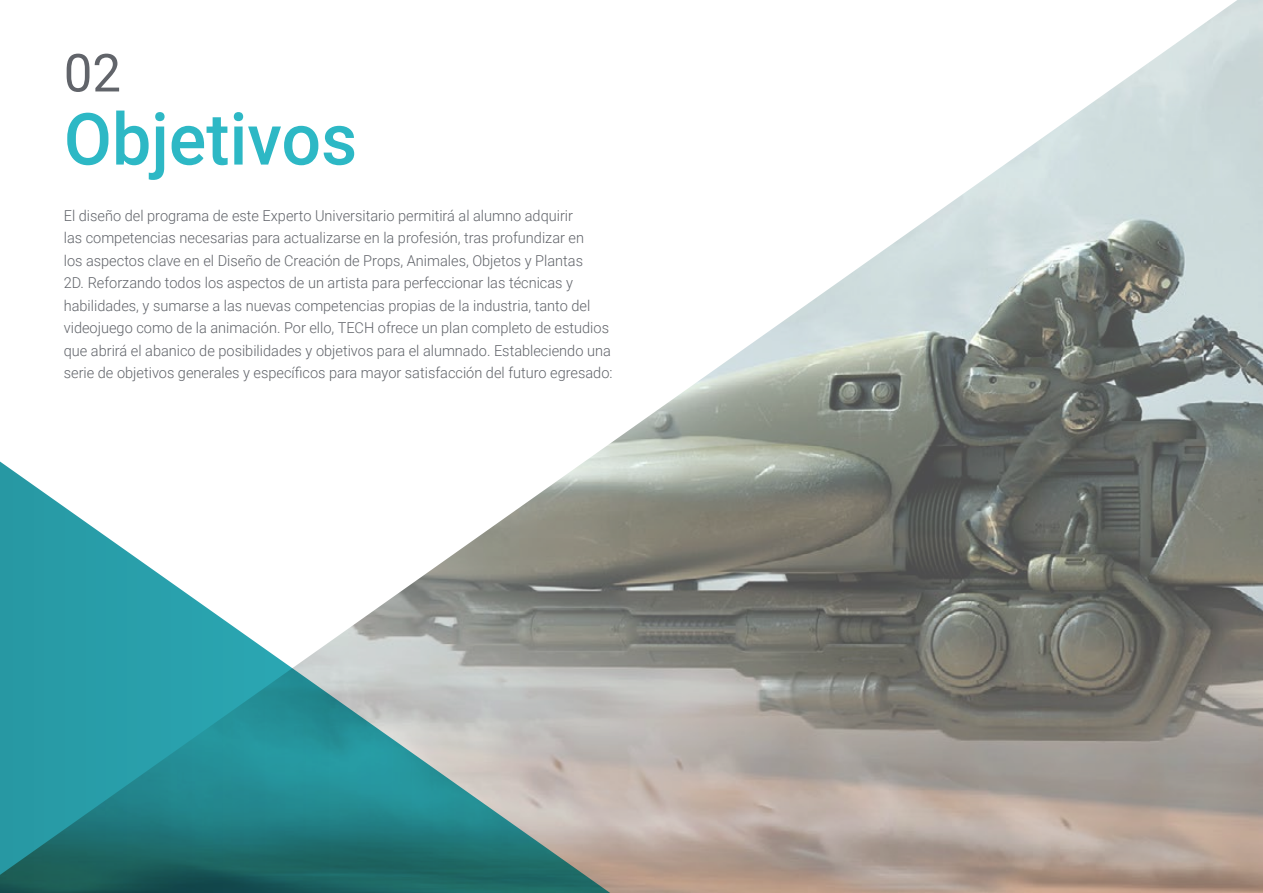
<style>
.page{position:relative;width:1263px;height:893px;background:#fff}
.page>*{position:absolute;margin:0;border:0;box-sizing:border-box;transform-origin:0 0}
.t1{font:500 72px "Roboto";color:#2db8c5}
.t2{font:52.5px "Roboto";color:#61646a}
.t3{font:300 15px/22.5px "Roboto";color:#61646a}
</style>
<div class="page">
<img style="left:607px;top:0;width:656px;height:893px">
<svg style="left:0;top:446px;width:640px;height:447px"></svg>
<h2 class="t2" style="left:64px;top:36px;width:59px">02</h2>
<h1 class="t1" style="left:64px;top:89px;width:295px">Objetivos</h1>
<p class="t3" style="left:64px;top:204px;width:550px">El diseño del programa de este Experto Universitario permitirá al alumno adquirir<br>las competencias necesarias para actualizarse en la profesión, tras profundizar en<br>los aspectos clave en el Diseño de Creación de Props, Animales, Objetos y Plantas<br>2D. Reforzando todos los aspectos de un artista para perfeccionar las técnicas y habilidades, y sumarse a las nuevas competencias propias de la industria, tanto del videojuego como de la animación. Por ello, TECH ofrece un plan completo de estudios que abrirá el abanico de posibilidades y objetivos para el alumnado. Estableciendo una serie de objetivos generales y específicos para mayor satisfacción del futuro egresado:</p>
</div>
